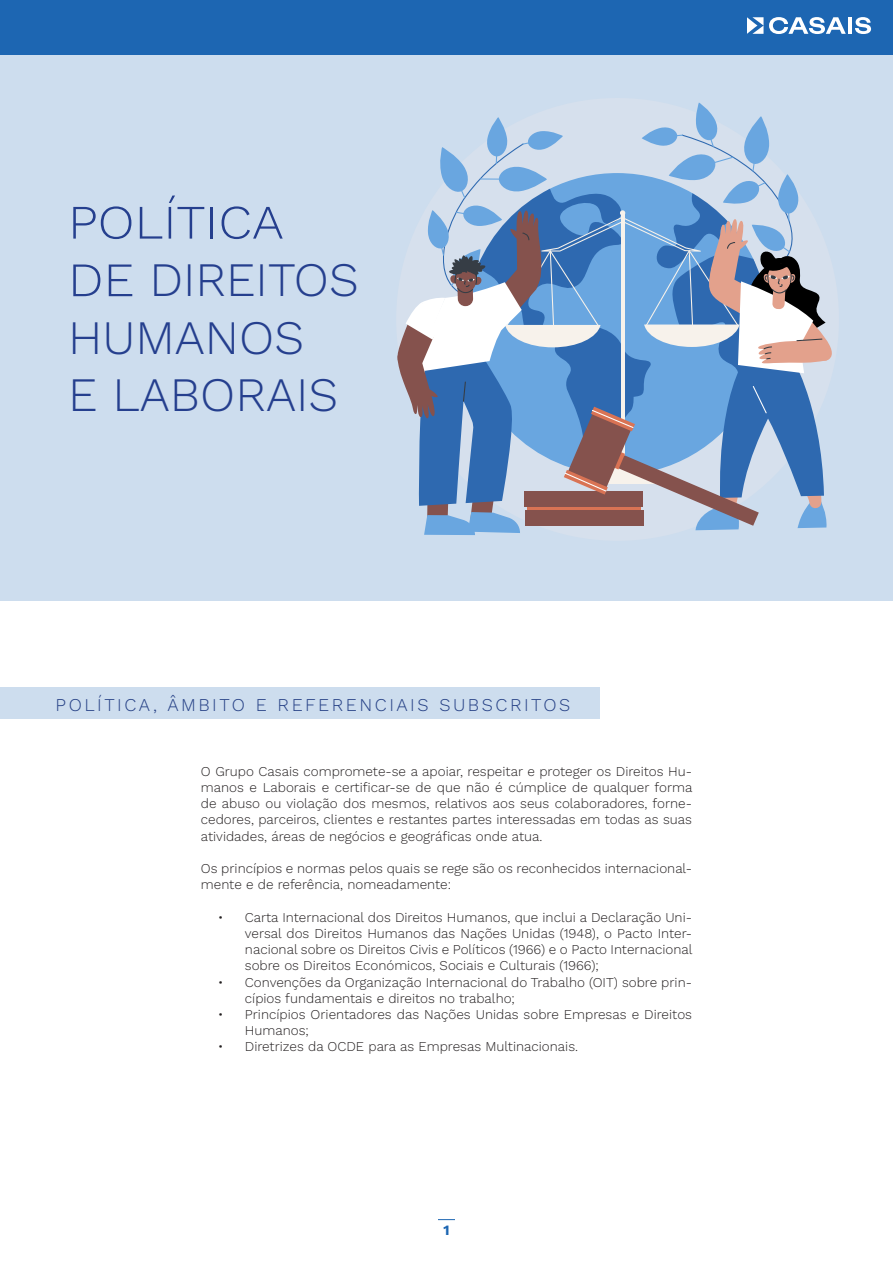
<style>
.page{position:relative;width:893px;height:1263px;background:#fff}
.page>*{position:absolute;margin:0;border:0;box-sizing:border-box;transform-origin:0 0}
.t1{font:300 48px/57.6px "Work Sans";color:#253f8e;scale:1.05 1}
.t2{font:300 48px "Work Sans";color:#253f8e}
.t3{font:300 18px "Work Sans";letter-spacing:.14em;color:#254085}
.t4{font:700 14.25px "Work Sans";color:#1d66b2}
.t5{font:300 13.5px/16.2px "Work Sans";color:#231f20}
</style>
<div class="page">
<div style="left:0;top:0;width:893px;height:601px;background:#cdddee"></div>
<div style="left:0;top:0;width:893px;height:54px;background:#1d66b2"></div>
<div style="left:0;top:688px;width:600px;height:31px;background:#cdddee"></div>
<svg style="left:397px;top:103px;width:435px;height:432px"></svg>
<svg style="left:438px;top:1219px;width:17px;height:1px"></svg>
<svg style="left:747px;top:17px;width:16px;height:17px"></svg>
<hr style="left:848px;top:17px;width:4px;height:17px;background:#fff">
<svg style="left:855px;top:17px;width:16px;height:17px"></svg>
<svg style="left:769px;top:17px;width:77px;height:17px"></svg>
<p class="t1" style="left:68px;top:192px;width:207px">POLÍTICA</p>
<p class="t1" style="left:68px;top:250px;width:278px">DE DIREITOS<br>HUMANOS</p>
<p class="t2" style="left:68px;top:360px;width:272px">E LABORAIS</p>
<p class="t3" style="left:56px;top:691px;width:516px">POLÍTICA, ÂMBITO E REFERENCIAIS SUBSCRITOS</p>
<p class="t5" style="left:201px;top:763px;width:493px;text-align:justify">O Grupo Casais compromete-se a apoiar, respeitar e proteger os Direitos Hu&shy;manos e Laborais e certificar-se de que não é cúmplice de qualquer forma de abuso ou violação dos mesmos, relativos aos seus colaboradores, forne&shy;cedores, parceiros, clientes e restantes partes interessadas em todas as suas atividades, áreas de negócios e geográficas onde atua.</p>
<p class="t5" style="left:201px;top:860px;width:493px">Os princípios e normas pelos quais se rege são os reconhecidos internacional&shy;mente e de referência, nomeadamente:</p>
<p class="t5" style="left:245px;top:908px;width:449px;text-align:justify;text-indent:-27px">• Carta Internacional dos Direitos Humanos, que inclui a Declaração Uni&shy;versal dos Direitos Humanos das Nações Unidas (1948), o Pacto Inter&shy;nacional sobre os Direitos Civis e Políticos (1966) e o Pacto Internacional sobre os Direitos Económicos, Sociais e Culturais (1966);</p>
<p class="t5" style="left:245px;top:973px;width:449px;text-indent:-27px">• Convenções da Organização Internacional do Trabalho (OIT) sobre prin&shy;cípios fundamentais e direitos no trabalho;</p>
<p class="t5" style="left:245px;top:1006px;width:449px;text-indent:-27px">• Princípios Orientadores das Nações Unidas sobre Empresas e Direitos<br>Humanos;</p>
<p class="t5" style="left:218px;top:1038px;width:362px">• Diretrizes da OCDE para as Empresas Multinacionais.</p>
<p class="t4" style="left:443px;top:1220px;width:8px">1</p>
</div>
